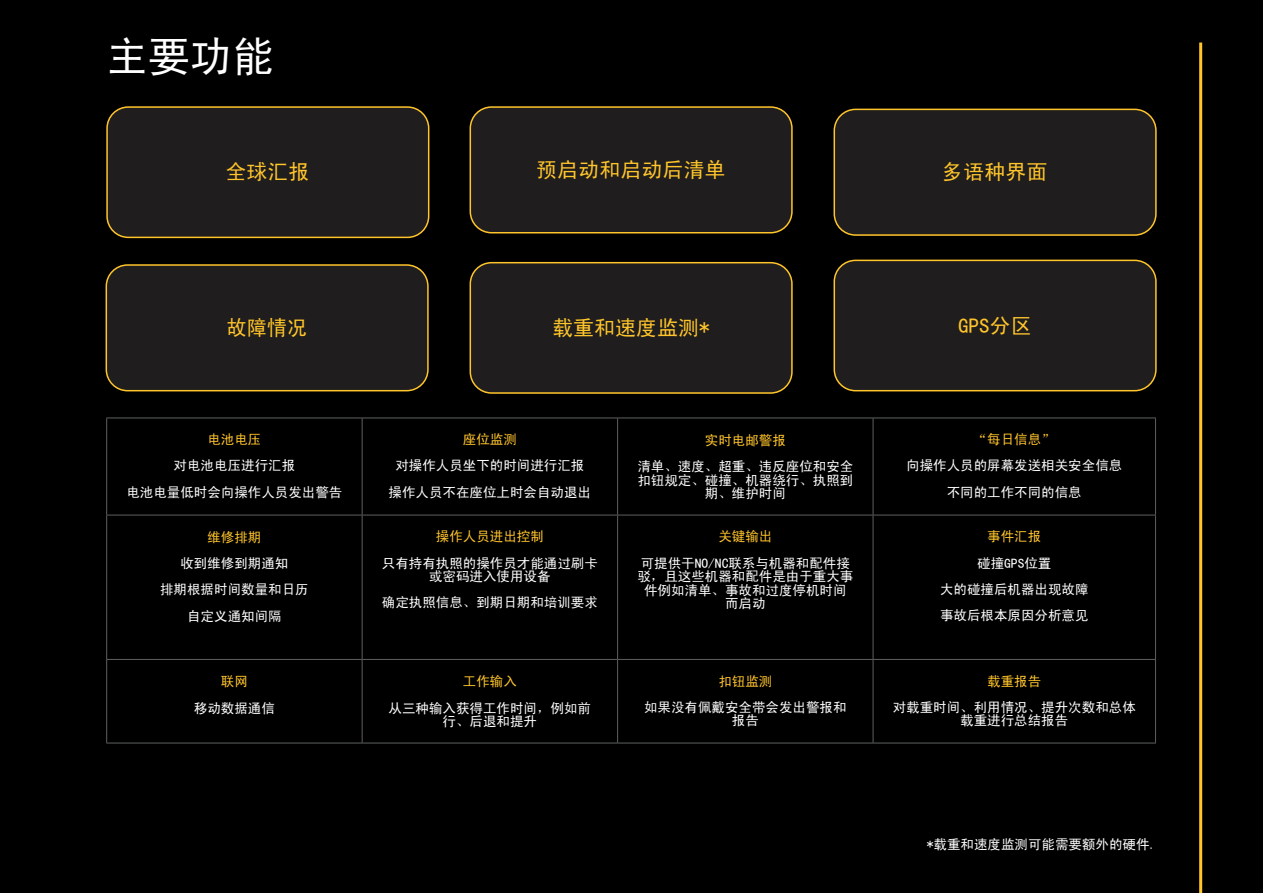
<style>
.page{position:relative;width:1263px;height:893px;background:#000}
.page>*{position:absolute;margin:0;border:0;box-sizing:border-box;transform-origin:0 0}
.t1{font:42px "Sim Hei";color:#fff}
.t2{font:21px "Sim Hei";color:#ffc52b}
.t3{font:21px "Sim Hei";color:#ffc52b;scale:.96 1}
.t4{font:13.5px/13.5px "Sim Hei";color:#fff;text-align:center}
.t5{font:13.5px "Sim Hei";color:#ffc52b}
</style>
<div class="page">
<hr style="left:1199px;top:43px;width:3px;height:850px;background:#ffc52b">
<div style="left:107px;top:107px;width:322px;height:130px;background:#1f1d1d;border-radius:21px"></div>
<div style="left:106px;top:106px;width:323px;height:132px;border:2px solid #ffc52b;border-radius:21px"></div>
<div style="left:834px;top:260px;width:322px;height:131px;background:#1f1d1d;border-radius:21px"></div>
<div style="left:833px;top:260px;width:324px;height:131px;border:2px solid #ffc52b;border-radius:21px"></div>
<div style="left:470px;top:107px;width:322px;height:126px;background:#1f1d1d;border-radius:21px"></div>
<div style="left:470px;top:106px;width:323px;height:127px;border:2px solid #ffc52b;border-radius:21px"></div>
<div style="left:106px;top:265px;width:322px;height:126px;background:#1f1d1d;border-radius:21px"></div>
<div style="left:106px;top:264px;width:323px;height:127px;border:2px solid #ffc52b;border-radius:21px"></div>
<div style="left:470px;top:263px;width:322px;height:130px;background:#1f1d1d;border-radius:21px"></div>
<div style="left:470px;top:262px;width:323px;height:132px;border:2px solid #ffc52b;border-radius:21px"></div>
<div style="left:834px;top:109px;width:322px;height:126px;background:#1f1d1d;border-radius:21px"></div>
<div style="left:833px;top:109px;width:324px;height:127px;border:2px solid #ffc52b;border-radius:21px"></div>
<hr style="left:106px;top:418px;width:256px;height:1px;background:#5f6062">
<hr style="left:106px;top:418px;width:1px;height:97px;background:#5f6062">
<hr style="left:362px;top:418px;width:256px;height:1px;background:#5f6062">
<hr style="left:362px;top:418px;width:1px;height:97px;background:#5f6062">
<hr style="left:618px;top:418px;width:255px;height:1px;background:#5f6062">
<hr style="left:617px;top:418px;width:1px;height:97px;background:#5f6062">
<hr style="left:873px;top:418px;width:283px;height:1px;background:#5f6062">
<hr style="left:873px;top:418px;width:1px;height:97px;background:#5f6062">
<hr style="left:1155px;top:418px;width:1px;height:97px;background:#5f6062">
<hr style="left:106px;top:515px;width:256px;height:1px;background:#5f6062">
<hr style="left:106px;top:515px;width:1px;height:144px;background:#5f6062">
<hr style="left:362px;top:515px;width:256px;height:1px;background:#5f6062">
<hr style="left:362px;top:515px;width:1px;height:144px;background:#5f6062">
<hr style="left:618px;top:515px;width:255px;height:1px;background:#5f6062">
<hr style="left:617px;top:515px;width:1px;height:144px;background:#5f6062">
<hr style="left:873px;top:515px;width:283px;height:1px;background:#5f6062">
<hr style="left:873px;top:515px;width:1px;height:144px;background:#5f6062">
<hr style="left:1155px;top:515px;width:1px;height:144px;background:#5f6062">
<hr style="left:106px;top:659px;width:256px;height:1px;background:#5f6062">
<hr style="left:106px;top:660px;width:1px;height:83px;background:#5f6062">
<hr style="left:362px;top:659px;width:256px;height:1px;background:#5f6062">
<hr style="left:362px;top:660px;width:1px;height:83px;background:#5f6062">
<hr style="left:618px;top:659px;width:255px;height:1px;background:#5f6062">
<hr style="left:617px;top:660px;width:1px;height:83px;background:#5f6062">
<hr style="left:873px;top:659px;width:283px;height:1px;background:#5f6062">
<hr style="left:873px;top:660px;width:1px;height:83px;background:#5f6062">
<hr style="left:1155px;top:660px;width:1px;height:83px;background:#5f6062">
<hr style="left:106px;top:743px;width:256px;height:1px;background:#5f6062">
<hr style="left:362px;top:743px;width:256px;height:1px;background:#5f6062">
<hr style="left:618px;top:743px;width:255px;height:1px;background:#5f6062">
<hr style="left:873px;top:743px;width:283px;height:1px;background:#5f6062">
<h1 class="t1" style="left:106px;top:35px;width:169px">主要功能</h1>
<h2 class="t2" style="left:226px;top:161px;width:85px">全球汇报</h2>
<h2 class="t2" style="left:536px;top:159px;width:190px">预启动和启动后清单</h2>
<h2 class="t2" style="left:942px;top:161px;width:106px">多语种界面</h2>
<h2 class="t3" style="left:226px;top:317px;width:85px">故障情况</h2>
<h2 class="t2" style="left:552px;top:317px;width:159px">载重和速度监测*</h2>
<p class="t5" style="left:207px;top:433px;width:55px">电池电压</p>
<p class="t4" style="left:126px;top:452px;width:217px;line-height:26.2px">对电池电压进行汇报<br>电池电量低时会向操作人员发出警告</p>
<p class="t5" style="left:207px;top:530px;width:55px">维修排期</p>
<p class="t4" style="left:160px;top:550px;width:150px;line-height:26.2px">收到维修到期通知<br>排期根据时间数量和日历自定义通知间隔</p>
<p class="t5" style="left:221px;top:675px;width:28px">联网</p>
<p class="t4" style="left:194px;top:701px;width:82px">移动数据通信</p>
<p class="t5" style="left:463px;top:433px;width:55px">座位监测</p>
<p class="t4" style="left:389px;top:452px;width:204px;line-height:26.2px">对操作人员坐下的时间进行汇报操作人员不在座位上时会自动退出</p>
<p class="t5" style="left:436px;top:530px;width:109px">操作人员进出控制</p>
<p class="t4" style="left:382px;top:556px;width:217px">只有持有执照的操作员才能通过刷卡或密码进入使用设备</p>
<p class="t4" style="left:382px;top:596px;width:217px">确定执照信息、到期日期和培训要求</p>
<p class="t5" style="left:463px;top:675px;width:55px">工作输入</p>
<p class="t4" style="left:389px;top:701px;width:204px">从三种输入获得工作时间，例如前行、后退和提升</p>
<p class="t5" style="left:705px;top:433px;width:82px">实时电邮警报</p>
<p class="t4" style="left:637px;top:459px;width:217px">清单、速度、超重、违反座位和安全扣钮规定、碰撞、机器绕行、执照到期、维护时间</p>
<p class="t5" style="left:718px;top:530px;width:56px">关键输出</p>
<p class="t4" style="left:637px;top:556px;width:217px">可提供干NO/NC联系与机器和配件接驳，且这些机器和配件是由于重大事件例如清单、事故和过度停机时间而启动</p>
<p class="t5" style="left:718px;top:674px;width:56px">扣钮监测</p>
<p class="t4" style="left:644px;top:700px;width:204px">如果没有佩戴安全带会发出警报和报告</p>
<h2 class="t2" style="left:958px;top:315px;width:75px">GPS分区</h2>
<p class="t5" style="left:974px;top:433px;width:82px">“每日信息”</p>
<p class="t4" style="left:906px;top:452px;width:217px;line-height:26.2px">向操作人员的屏幕发送相关安全信息不同的工作不同的信息</p>
<p class="t5" style="left:987px;top:530px;width:55px">事件汇报</p>
<p class="t4" style="left:940px;top:550px;width:150px;line-height:26.2px">碰撞GPS位置<br>大的碰撞后机器出现故障事故后根本原因分析意见</p>
<p class="t5" style="left:987px;top:674px;width:55px">载重报告</p>
<p class="t4" style="left:893px;top:700px;width:244px">对载重时间、利用情况、提升次数和总体载重进行总结报告</p>
<p class="t4" style="left:927px;top:837px;width:231px">*载重和速度监测可能需要额外的硬件.</p>
</div>
